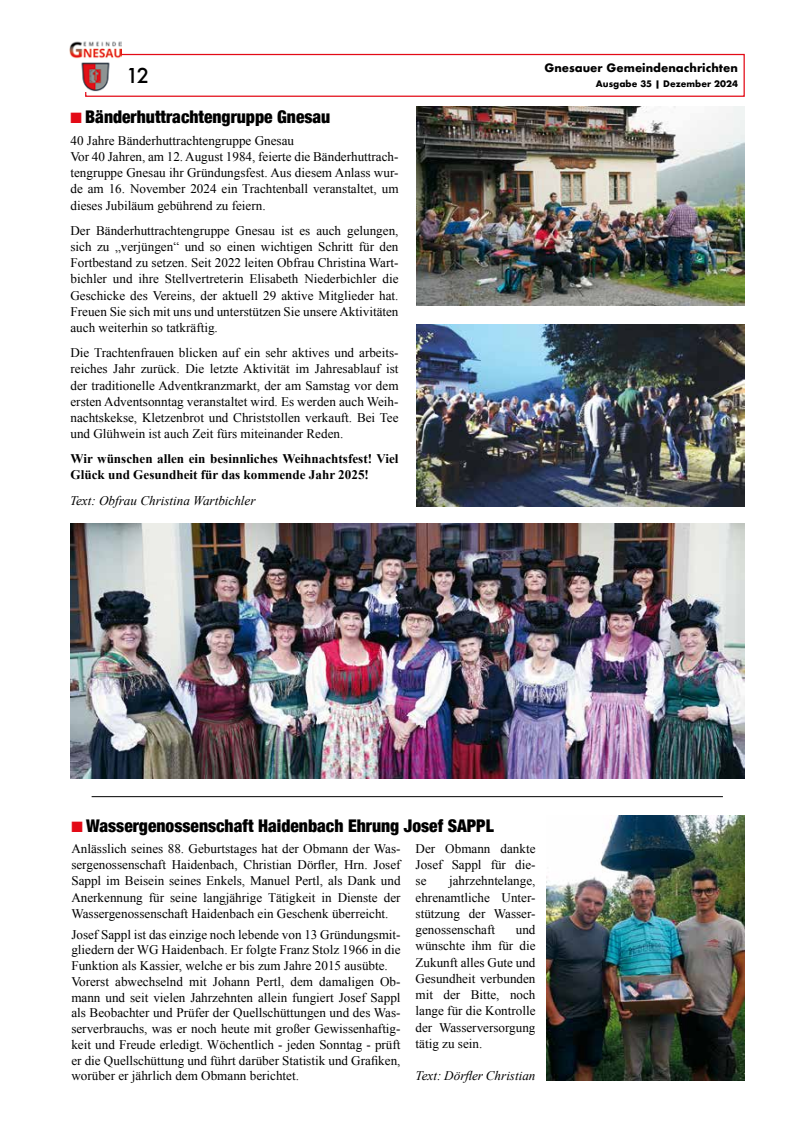
<style>
.page{position:relative;width:798px;height:1134px;background:#fff}
.page>*{position:absolute;margin:0;border:0;box-sizing:border-box;transform-origin:0 0}
.t1{font:500 20px "Futura";color:#000}
.t2{font:900 condensed 17.5px "Helvetica Neue";color:#000}
.t3{font:13.12px/16.2px "Times New Roman";color:#000;text-align:justify}
.t4{font:700 13.12px/15.8px "Times New Roman";color:#000}
.t5{font:italic 13.12px "Times New Roman";color:#000}
.t6{font:700 11.25px "Futura";color:#000}
.t7{font:700 8.75px "Futura";color:#000}
.s1{color:#e30a16}
</style>
<div class="page">
<div style="left:85px;top:54px;width:659px;height:43px;border:1px solid #e30a16"></div>
<div style="left:64px;top:40px;width:58px;height:52px;background:#fff"></div>
<img style="left:69px;top:41px;width:53px;height:50px">
<img style="left:70px;top:524px;width:674px;height:255px">
<img style="left:416px;top:325px;width:328px;height:181px">
<img style="left:416px;top:106px;width:328px;height:200px">
<img style="left:546px;top:815px;width:198px;height:266px">
<hr style="left:92px;top:796px;width:630px;height:1px;background:#000">
<h1 class="t1" style="left:126px;top:62px;width:25px">12</h1>
<h2 class="t2" style="left:70px;top:103px;width:261px"><span class="s1">■</span> Bänderhuttrachtengruppe Gnesau</h2>
<p class="t3" style="left:70px;top:132px;width:329px;text-align:left">40 Jahre Bänderhuttrachtengruppe Gnesau<br>Vor 40 Jahren, am 12. August 1984, feierte die Bänderhuttrach&shy;tengruppe Gnesau ihr Gründungsfest. Aus diesem Anlass wur&shy;de am 16. November 2024 ein Trachtenball veranstaltet, um dieses Jubiläum gebührend zu feiern.</p>
<p class="t3" style="left:70px;top:222px;width:329px">Der Bänderhuttrachtengruppe Gnesau ist es auch gelungen, sich zu „verjüngen“ und so einen wichtigen Schritt für den Fortbestand zu setzen. Seit 2022 leiten Obfrau Christina Wart&shy;bichler und ihre Stellvertreterin Elisabeth Niederbichler die Geschicke des Vereins, der aktuell 29 aktive Mitglieder hat.<br>Freuen Sie sich mit uns und unterstützen Sie unsere Aktivitäten auch weiterhin so tatkräftig.</p>
<p class="t3" style="left:70px;top:344px;width:329px">Die Trachtenfrauen blicken auf ein sehr aktives und arbeits&shy;reiches Jahr zurück. Die letzte Aktivität im Jahresablauf ist der traditionelle Adventkranzmarkt, der am Samstag vor dem ersten Adventsonntag veranstaltet wird. Es werden auch Weih&shy;nachtskekse, Kletzenbrot und Christstollen verkauft. Bei Tee und Glühwein ist auch Zeit fürs miteinander Reden.</p>
<p class="t4" style="left:70px;top:450px;width:329px">Wir wünschen allen ein besinnliches Weihnachtsfest! Viel<br>Glück und Gesundheit für das kommende Jahr 2025!</p>
<p class="t5" style="left:70px;top:492px;width:187px">Text: Obfrau Christina Wartbichler</p>
<p class="t6" style="left:544px;top:60px;width:195px">Gnesauer Gemeindenachrichten</p>
<p class="t7" style="left:595px;top:77px;width:144px">Ausgabe 35 | Dezember 2024</p>
<h2 class="t2" style="left:71px;top:811px;width:424px"><span class="s1">■</span> Wassergenossenschaft Haidenbach Ehrung Josef SAPPL</h2>
<p class="t3" style="left:71px;top:840px;width:330px">Anlässlich seines 88. Geburtstages hat der Obmann der Was&shy;sergenossenschaft Haidenbach, Christian Dörfler, Hrn. Josef Sappl im Beisein seines Enkels, Manuel Pertl, als Dank und Anerkennung für seine langjährige Tätigkeit in Dienste der Wassergenossenschaft Haidenbach ein Geschenk überreicht.</p>
<p class="t3" style="left:71px;top:926px;width:330px;line-height:15.8px;text-align:left">Josef Sappl ist das einzige noch lebende von 13 Gründungsmit&shy;gliedern der WG Haidenbach. Er folgte Franz Stolz 1966 in die Funktion als Kassier, welche er bis zum Jahre 2015 ausübte.<br>Vorerst abwechselnd mit Johann Pertl, dem damaligen Ob&shy;mann und seit vielen Jahrzehnten allein fungiert Josef Sappl als Beobachter und Prüfer der Quellschüttungen und des Was&shy;serverbrauchs, was er noch heute mit großer Gewissenhaftig&shy;keit und Freude erledigt. Wöchentlich - jeden Sonntag - prüft er die Quellschüttung und führt darüber Statistik und Grafiken, worüber er jährlich dem Obmann berichtet.</p>
<p class="t3" style="left:415px;top:840px;width:121px">Der Obmann dankte Josef Sappl für die&shy;se</p>
<p class="t3" style="left:415px;top:873px;width:121px;text-indent:33px">jahrzehntelange, ehrenamtliche Unter&shy;stützung der Wasser&shy;genossenschaft</p>
<p class="t3" style="left:415px;top:921px;width:121px;text-indent:100px">und wünschte ihm für die Zukunft alles Gute und Gesundheit verbunden mit der Bitte, noch lange für die Kontrolle der Wasserversorgung tätig zu sein.</p>
<p class="t5" style="left:415px;top:1066px;width:121px">Text: Dörfler Christian</p>
</div>
